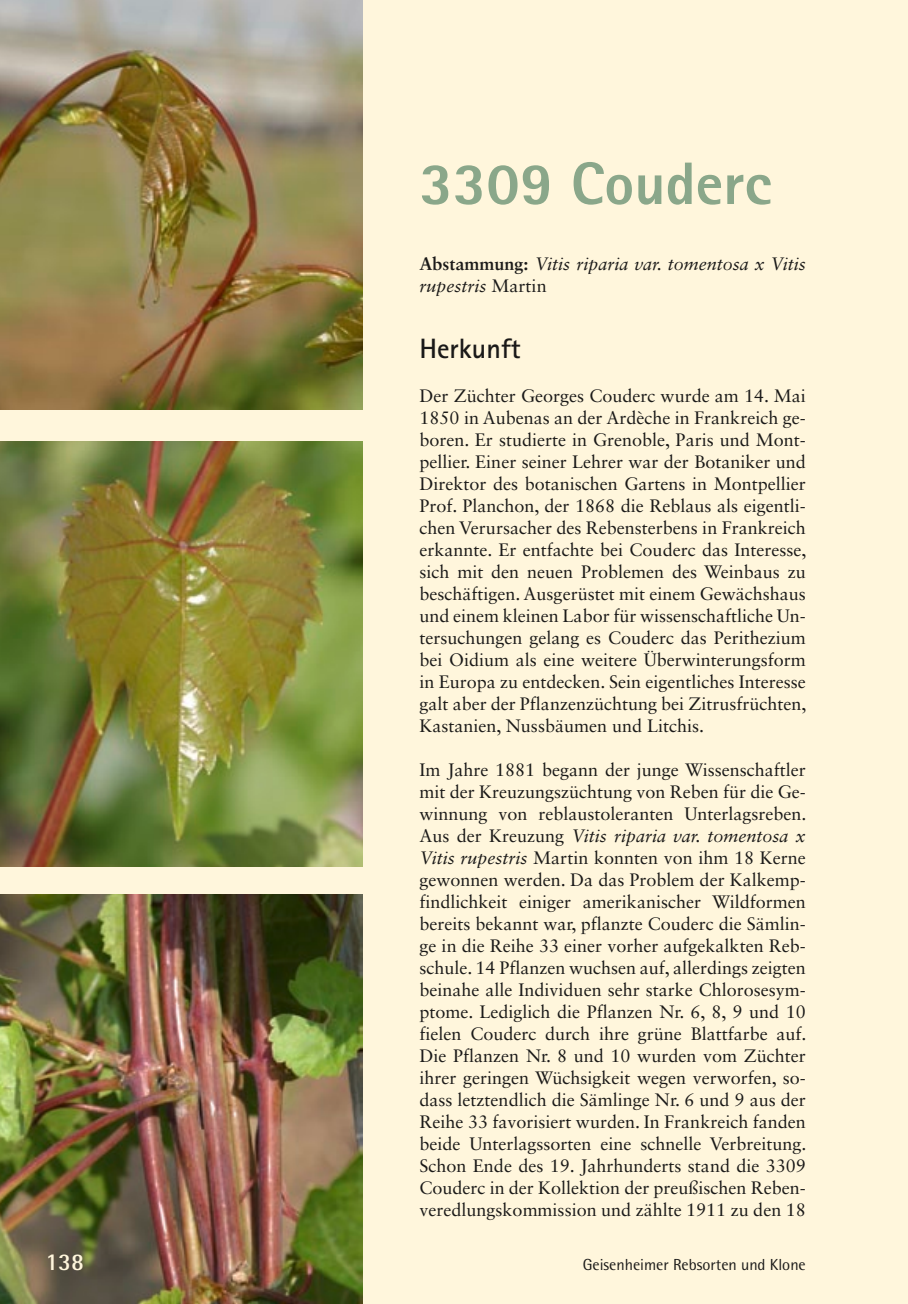
<style>
.page{position:relative;width:908px;height:1304px;background:#fff}
.page>*{position:absolute;margin:0;border:0;box-sizing:border-box;transform-origin:0 0}
.t1{font:800 60px "Rotis Sans Serif";color:#8aa78a}
.t2{font:700 28px "Rotis Sans Serif";color:#1a1918}
.t3{font:700 24px "Rotis Semi Sans";color:#fff6dc}
.t4{font:18px/22px "Sabon LT Std";color:#1a1918;text-align:justify}
.t5{font:italic 18px/22px "Sabon LT Std";color:#1a1918}
.t6{font:16px "Rotis Semi Sans";color:#1a1918}
.s1{font-weight:700;font-style:normal}
.s2{font-style:normal}
.s3{font-style:italic}
</style>
<div class="page">
<hr style="left:907px;top:0;width:1px;height:1304px;background:#fff6dc">
<div style="left:0;top:0;width:907px;height:1304px;background:#fff6dc"></div>
<img style="left:0;top:895px;width:362px;height:409px">
<img style="left:0;top:441px;width:362px;height:425px">
<img style="left:0;top:0;width:362px;height:409px">
<h1 class="t1" style="left:419px;top:146px;width:353px">3309 Couderc</h1>
<p class="t5" style="left:419px;top:253px;width:387px"><span class="s1">Abstammung:</span> Vitis riparia var. tomentosa x Vitis rupestris <span class="s2">Martin</span></p>
<h2 class="t2" style="left:419px;top:331px;width:103px">Herkunft</h2>
<p class="t4" style="left:419px;top:385px;width:388px">Der Züchter Georges Couderc wurde am 14. Mai 1850 in Aubenas an der Ardèche in Frankreich ge&shy;boren. Er studierte in Grenoble, Paris und Mont&shy;pellier. Einer seiner Lehrer war der Botaniker und Direktor des botanischen Gartens in Montpellier Prof. Planchon, der 1868 die Reblaus als eigentli&shy;chen Verursacher des Rebensterbens in Frankreich erkannte. Er entfachte bei Couderc das Interesse, sich mit den neuen Problemen des Weinbaus zu beschäftigen. Ausgerüstet mit einem Gewächshaus und einem kleinen Labor für wissenschaftliche Un&shy;tersuchungen gelang es Couderc das Perithezium bei Oidium als eine weitere Überwinterungsform in Europa zu entdecken. Sein eigentliches Interesse galt aber der Pflanzenzüchtung bei Zitrusfrüchten, Kastanien, Nussbäumen und Litchis.</p>
<p class="t4" style="left:419px;top:758px;width:388px">Im Jahre 1881 begann der junge Wissenschaftler mit der Kreuzungszüchtung von Reben für die Ge&shy;winnung von reblaustoleranten Unterlagsreben.<br>Aus der Kreuzung <span class="s3">Vitis riparia var. tomentosa x Vitis rupestris</span> Martin konnten von ihm 18 Kerne gewonnen werden. Da das Problem der Kalkemp&shy;findlichkeit einiger amerikanischer Wildformen bereits bekannt war, pflanzte Couderc die Sämlin&shy;ge in die Reihe 33 einer vorher aufgekalkten Reb&shy;schule. 14 Pflanzen wuchsen auf, allerdings zeigten beinahe alle Individuen sehr starke Chlorosesym&shy;ptome. Lediglich die Pflanzen Nr. 6, 8, 9 und 10 fielen Couderc durch ihre grüne Blattfarbe auf.<br>Die Pflanzen Nr. 8 und 10 wurden vom Züchter ihrer geringen Wüchsigkeit wegen verworfen, so&shy;dass letztendlich die Sämlinge Nr. 6 und 9 aus der Reihe 33 favorisiert wurden. In Frankreich fanden beide Unterlagssorten eine schnelle Verbreitung.<br>Schon Ende des 19. Jahrhunderts stand die 3309<br>Couderc in der Kollektion der preußischen Reben&shy;veredlungskommission und zählte 1911 zu den 18</p>
<h3 class="t3" style="left:45px;top:1247px;width:40px">138</h3>
<p class="t6" style="left:582px;top:1255px;width:224px">Geisenheimer Rebsorten und Klone</p>
</div>
